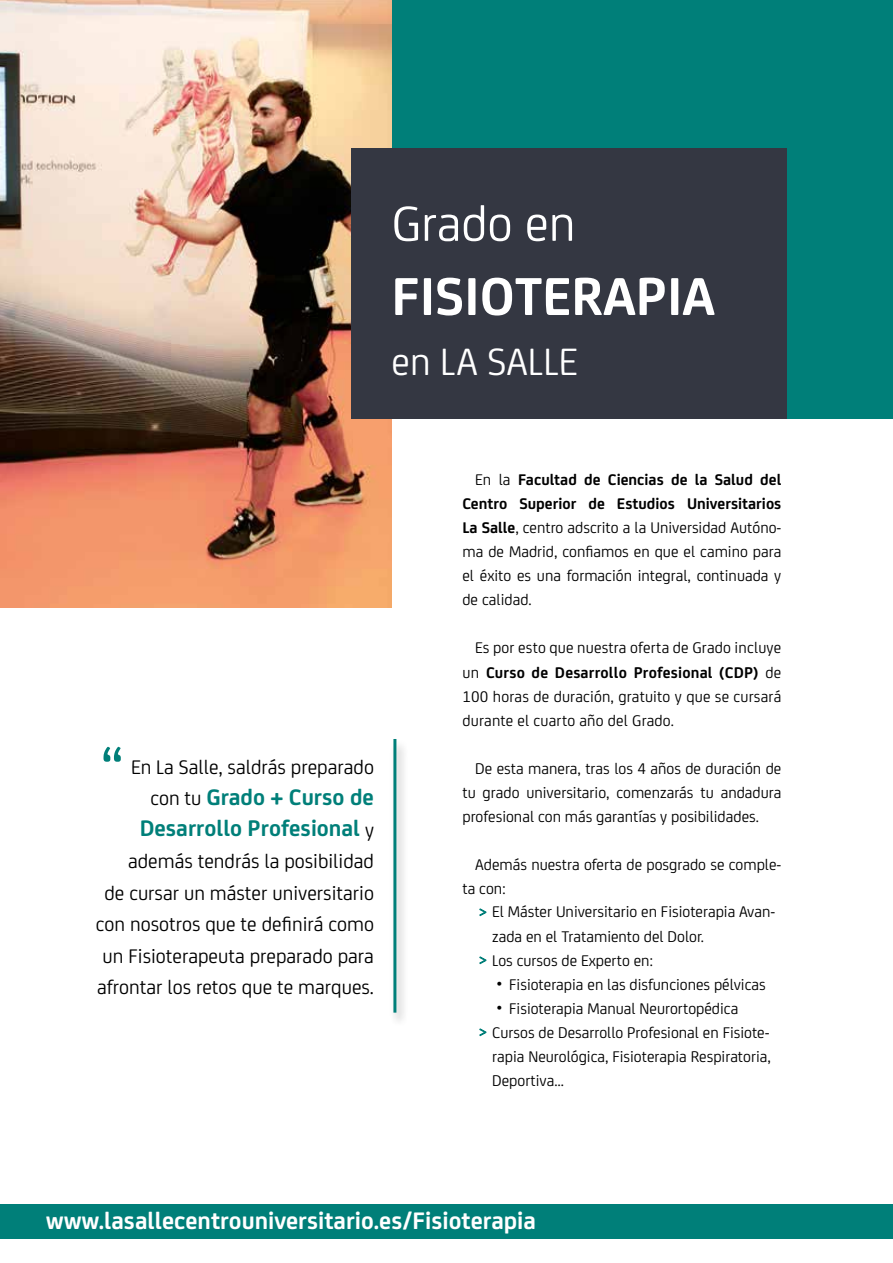
<style>
.page{position:relative;width:893px;height:1263px;background:#fff}
.page>*{position:absolute;margin:0;border:0;box-sizing:border-box;transform-origin:0 0}
.t1{font:66.45px "Bankia";color:#007f79}
.t2{font:700 57px "Bankia";color:#fff}
.t3{font:52.65px "Bankia";color:#fff}
.t4{font:40.65px "Bankia";color:#fff}
.t5{font:700 25.5px "Bankia";color:#fff}
.t6{font:700 24px/31.5px "Bankia";color:#007f79;text-align:center}
.t7{font:21px/31.5px "Bankia";color:#000;text-align:right}
.t8{font:16.5px/24px "Bankia";color:#000;text-align:justify}
.s1{font-weight:400;font-size:21px;color:#000}
.s2{font-weight:700}
</style>
<div class="page">
<div style="left:392px;top:0;width:501px;height:418px;background:#007f79"></div>
<div style="left:389px;top:739px;width:20px;height:288px;background:#000;opacity:.3"></div>
<hr style="left:393px;top:739px;width:3px;height:274px;background:#007f79">
<img style="left:0;top:0;width:392px;height:608px">
<svg style="left:479px;top:908px;width:8px;height:9px"></svg>
<svg style="left:479px;top:956px;width:8px;height:9px"></svg>
<svg style="left:479px;top:1028px;width:8px;height:9px"></svg>
<div style="left:351px;top:148px;width:436px;height:270px;background:#343742"></div>
<div style="left:0;top:1204px;width:893px;height:34px;background:#007f79"></div>
<h3 class="t3" style="left:391px;top:186px;width:185px">Grado en</h3>
<h2 class="t2" style="left:391px;top:253px;width:325px">FISIOTERAPIA</h2>
<h3 class="t4" style="left:391px;top:332px;width:187px">en LA SALLE</h3>
<h1 class="t1" style="left:100px;top:723px;width:26px">“</h1>
<p class="t7" style="left:131px;top:749px;width:244px">En La Salle, saldrás preparado</p>
<h3 class="t6" style="left:140px;top:780px;width:236px"><span class="s1">con tu</span> Grado + Curso de<br>Desarrollo Profesional <span class="s1">y</span></h3>
<p class="t7" style="left:96px;top:844px;width:280px">además tendrás la posibilidad<br>de cursar un máster universitario con nosotros que te definirá como un Fisioterapeuta preparado para afrontar los retos que te marques.</p>
<p class="t8" style="left:462px;top:467px;width:320px;text-indent:13px">En la <span class="s2">Facultad de Ciencias de la Salud del Centro Superior de Estudios Universitarios La Salle</span>, centro adscrito a la Universidad Autóno&shy;ma de Madrid, confiamos en que el camino para el éxito es una formación integral, continuada y de calidad.</p>
<p class="t8" style="left:462px;top:635px;width:320px;text-indent:13px">Es por esto que nuestra oferta de Grado incluye un <span class="s2">Curso de Desarrollo Profesional (CDP)</span> de 100 horas de duración, gratuito y que se cursará durante el cuarto año del Grado.</p>
<p class="t8" style="left:462px;top:755px;width:320px;text-indent:13px">De esta manera, tras los 4 años de duración de tu grado universitario, comenzarás tu andadura profesional con más garantías y posibilidades.</p>
<p class="t8" style="left:462px;top:851px;width:320px;text-indent:13px">Además nuestra oferta de posgrado se comple&shy;ta con:</p>
<p class="t8" style="left:492px;top:899px;width:285px;text-align:left">El Máster Universitario en Fisioterapia Avan&shy;zada en el Tratamiento del Dolor.<br>Los cursos de Experto en:</p>
<p class="t8" style="left:496px;top:971px;width:271px">• Fisioterapia en las disfunciones pélvicas</p>
<p class="t8" style="left:492px;top:995px;width:280px;text-align:left">• Fisioterapia Manual Neurortopédica Cursos de Desarrollo Profesional en Fisiote&shy;rapia Neurológica, Fisioterapia Respiratoria, Deportiva…</p>
<h3 class="t5" style="left:46px;top:1202px;width:491px">www.lasallecentrouniversitario.es/Fisioterapia</h3>
</div>
